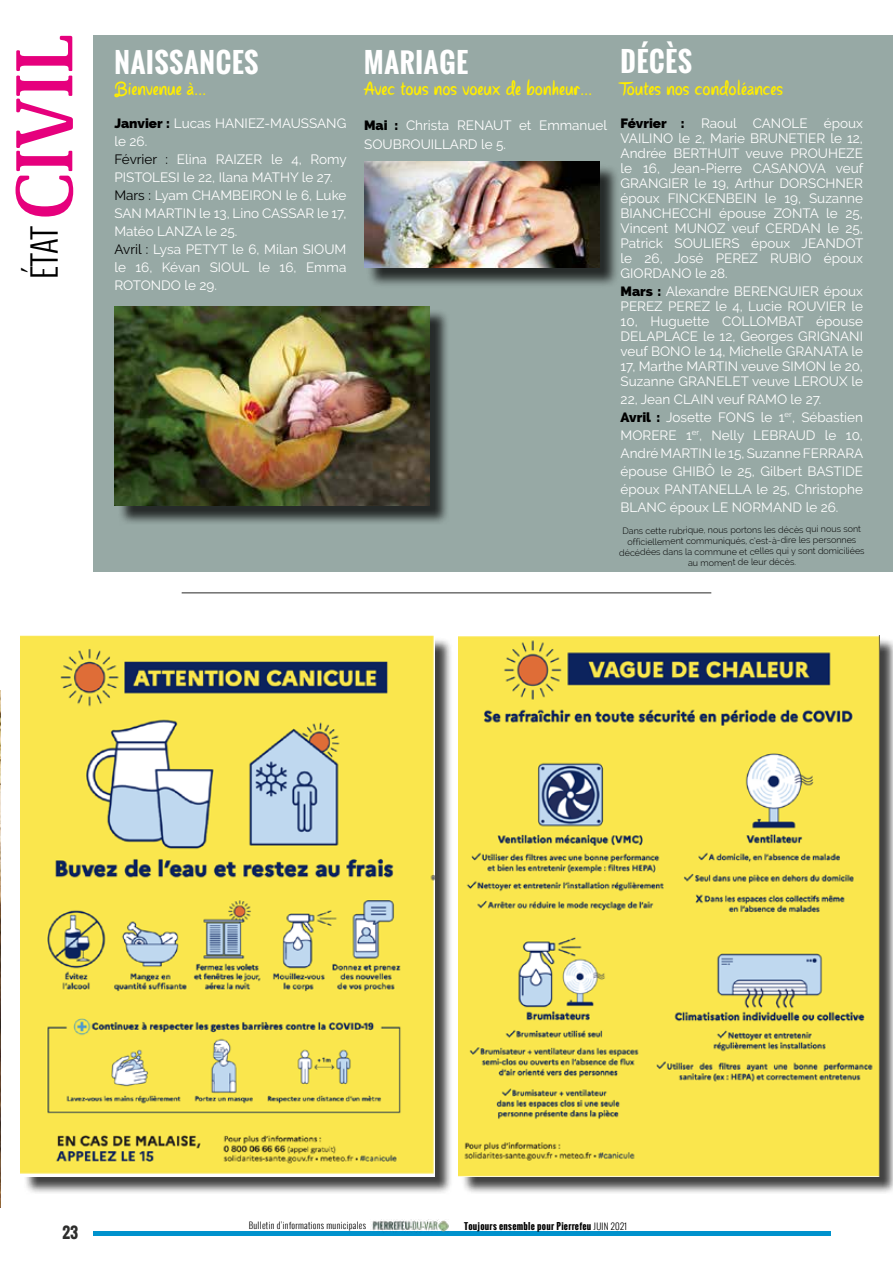
<style>
.page{position:relative;width:893px;height:1263px;background:#fff}
.page>*{position:absolute;margin:0;border:0;box-sizing:border-box;transform-origin:0 0}
.t1{font:500 condensed 84px "Demos Next Pro";color:#e6007d}
.t2{font:300 33px "Oswald";color:#000}
.t3{font:700 27px "Oswald";letter-spacing:.03em;color:#fff}
.t4{font:18px "Parisien Night";letter-spacing:.03em;color:#ffed00}
.t5{font:700 15px "Oswald";color:#2d2d2c}
.t6{font:13.5px/15px "Raleway";color:#fff}
.t7{font:300 9px/10.8px "Raleway";color:#000;text-align:center}
.t8{font:700 9px "Oswald";letter-spacing:.03em;color:#000}
.t9{font:300 9px "Oswald";letter-spacing:.03em;color:#000}
.s1{font-weight:800;color:#000}
.s2{color:#000}
.s3{font-weight:300}
</style>
<div class="page">
<div style="left:23px;top:637px;width:430px;height:558px;background:#000;opacity:.75"></div>
<img style="left:21px;top:635px;width:413px;height:541px">
<div style="left:461px;top:637px;width:432px;height:558px;background:#000;opacity:.75"></div>
<img style="left:458px;top:635px;width:421px;height:541px">
<div style="left:93px;top:1231px;width:737px;height:5px;background:#0092cd"></div>
<img style="left:371px;top:1219px;width:78px;height:14px">
<div style="left:93px;top:35px;width:800px;height:536px;background:#97a9a5"></div>
<div style="left:117px;top:309px;width:333px;height:216px;background:#000;opacity:.75"></div>
<img style="left:114px;top:306px;width:316px;height:200px">
<div style="left:367px;top:164px;width:253px;height:124px;background:#000;opacity:.75"></div>
<img style="left:364px;top:162px;width:235px;height:105px">
<hr style="left:182px;top:592px;width:529px;height:1px;background:#282827">
<img style="left:0;top:691px;width:1px;height:517px">
<h1 class="t1" style="left:-14px;top:219px;width:186px;rotate:-90deg">CIVIL</h1>
<h2 class="t2" style="left:20px;top:279px;width:54px;rotate:-90deg">ÉTAT</h2>
<h3 class="t3" style="left:114px;top:42px;width:145px">NAISSANCES</h3>
<h3 class="t4" style="left:114px;top:78px;width:93px">Bienvenue à...</h3>
<p class="t6" style="left:114px;top:114px;width:234px;line-height:18px"><span class="s1">Janvier :</span> Lucas HANIEZ-MAUSSANG le 26.<br><span class="s2">Février :</span> Elina RAIZER le 4, Romy<br>PISTOLESI le 22, Ilana MATHY le 27.<br><span class="s2">Mars :</span> Lyam CHAMBEIRON le 6, Luke<br>SAN MARTIN le 13, Lino CASSAR le 17,<br>Matéo LANZA le 25.<br><span class="s2">Avril :</span> Lysa PETYT le 6, Milan SIOUM le 16, Kévan SIOUL le 16, Emma<br>ROTONDO le 29.</p>
<h3 class="t3" style="left:364px;top:42px;width:105px">MARIAGE</h3>
<h3 class="t4" style="left:364px;top:78px;width:230px">Avec tous nos voeux de bonheur...</h3>
<p class="t6" style="left:364px;top:115px;width:244px;line-height:19.5px"><span class="s1">Mai :</span> Christa RENAUT et Emmanuel<br>SOUBROUILLARD le 5.</p>
<h3 class="t3" style="left:621px;top:41px;width:73px">DÉCÈS</h3>
<h3 class="t4" style="left:621px;top:78px;width:164px">Toutes nos condoléances</h3>
<p class="t6" style="left:621px;top:115px;width:244px;text-align:justify"><span class="s1">Février :</span> Raoul CANOLE époux VAILINO le 2, Marie BRUNETIER le 12, Andrée BERTHUIT veuve PROUHEZE le 16, Jean-Pierre CASANOVA veuf GRANGIER le 19, Arthur DORSCHNER époux FINCKENBEIN le 19, Suzanne BIANCHECCHI épouse ZONTA le 25, Vincent MUNOZ veuf CERDAN le 25, Patrick SOULIERS époux JEANDOT le 26, José PEREZ RUBIO époux GIORDANO le 28.</p>
<p class="t6" style="left:621px;top:283px;width:244px;text-align:justify"><span class="s1">Mars :</span> Alexandre BERENGUIER époux PEREZ PEREZ le 4, Lucie ROUVIER le 10, Huguette COLLOMBAT épouse DELAPLACE le 12, Georges GRIGNANI veuf BONO le 14, Michelle GRANATA le 17, Marthe MARTIN veuve SIMON le 20, Suzanne GRANELET veuve LEROUX le</p>
<p class="t6" style="left:621px;top:390px;width:244px;line-height:18px">22, Jean CLAIN veuf RAMO le 27.<br><span class="s1">Avril :</span> Josette FONS le 1<sup>er</sup>, Sébastien MORERE 1<sup>er</sup>, Nelly LEBRAUD le 10, André MARTIN le 15, Suzanne FERRARA épouse GHIBÔ le 25, Gilbert BASTIDE époux PANTANELLA le 25, Christophe BLANC époux LE NORMAND le 26.</p>
<p class="t7" style="left:619px;top:526px;width:247px;rotate:-1deg">Dans cette rubrique, nous portons les décès qui nous sont officiellement communiqués, c’est-à-dire les personnes décédées dans la commune et celles qui y sont domiciliées au moment de leur décès.</p>
<p class="t5" style="left:62px;top:1222px;width:17px">23</p>
<p class="t9" style="left:249px;top:1219px;width:119px">Bulletin d’informations municipales</p>
<p class="t8" style="left:464px;top:1219px;width:164px">Toujours ensemble pour Pierrefeu <span class="s3">JUIN 2021</span></p>
</div>
